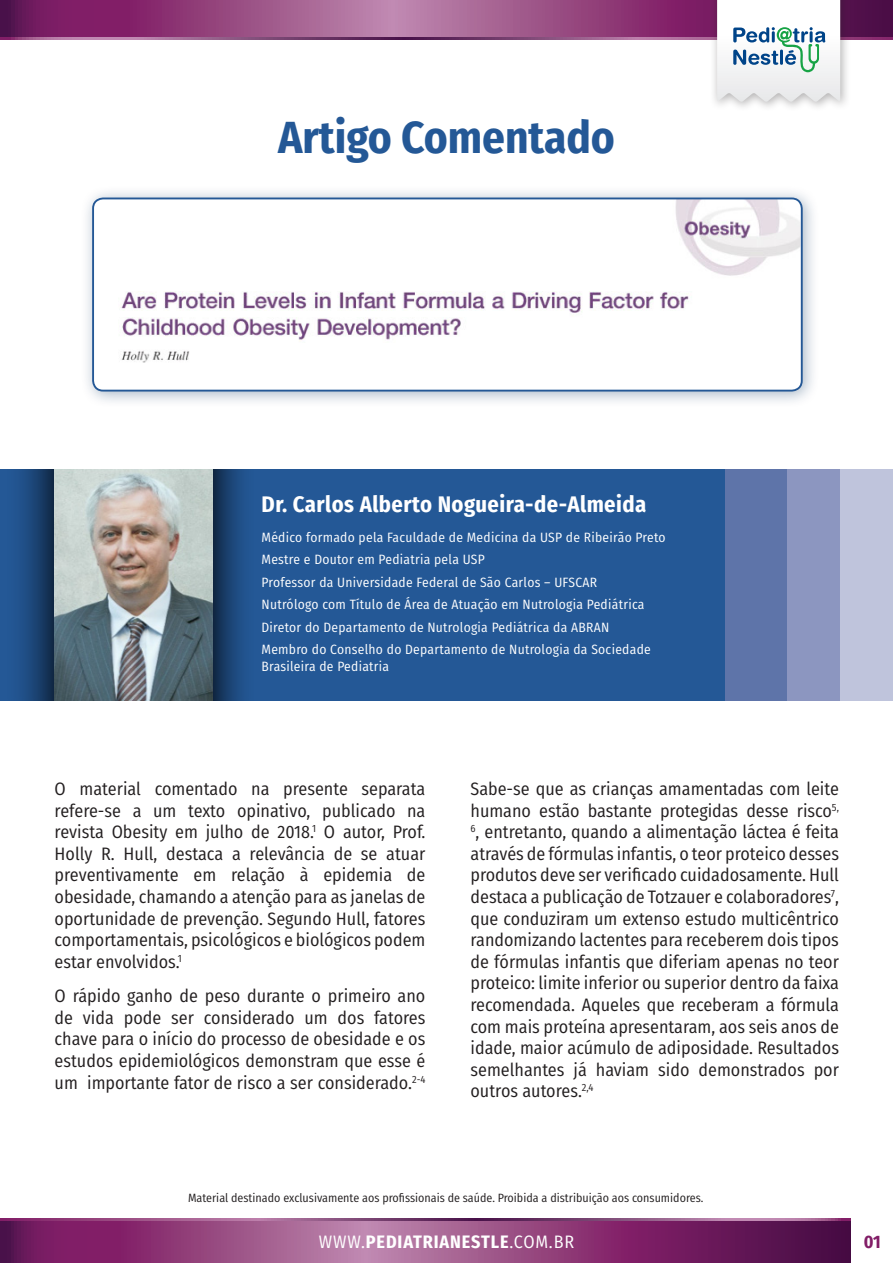
<style>
.page{position:relative;width:893px;height:1263px;background:#fff}
.page>*{position:absolute;margin:0;border:0;box-sizing:border-box;transform-origin:0 0}
.t1{font:700 45px "Fira Sans Condensed";color:#245896}
.t2{font:700 22.5px "Fira Sans Condensed";letter-spacing:.02em;color:#fff}
.t3{font:18px/21.6px "Fira Sans Condensed";color:#231f20;text-align:justify}
.t4{font:700 18px "Fira Sans Condensed";letter-spacing:.05em;color:#fff}
.t5{font:700 18px "Fira Sans Condensed";color:#821e67}
.t6{font:13.5px "Fira Sans Condensed";letter-spacing:.02em;color:#fff}
.t7{font:12px "Fira Sans Condensed";color:#231f20}
.s1{font-weight:400}
</style>
<div class="page">
<div style="left:797px;top:469px;width:96px;height:231px;background:#bfc4dc"></div>
<svg style="left:724px;top:469px;width:116px;height:231px;background:#7182b2"></svg>
<div style="left:0;top:469px;width:724px;height:231px;background:#245896"></div>
<svg style="left:1px;top:0;width:892px;height:38px;background:#91457d"></svg>
<svg style="left:1px;top:1221px;width:850px;height:42px;background:#893c76"></svg>
<svg style="left:1px;top:38px;width:892px;height:2px;background:#8d5282"></svg>
<svg style="left:1px;top:1218px;width:850px;height:3px;background:#8f5182"></svg>
<div style="left:710px;top:0;width:141px;height:112px;background:#231f20;opacity:.35"></div>
<svg style="left:717px;top:0;width:123px;height:102px"></svg>
<img style="left:0;top:0;width:1px;height:1263px">
<div style="left:80px;top:185px;width:740px;height:223px;background:#002f5d;opacity:.35"></div>
<div style="left:93px;top:198px;width:709px;height:193px;background:#fff;border-radius:10px"></div>
<img style="left:93px;top:198px;width:707px;height:165px">
<div style="left:92px;top:198px;width:711px;height:193px;border:2px solid #245896;border-radius:10px"></div>
<svg style="left:20px;top:469px;width:223px;height:231px;background:#193e6b"></svg>
<img style="left:54px;top:469px;width:159px;height:231px">
<p class="t1" style="left:278px;top:100px;width:338px">Artigo Comentado</p>
<p class="t2" style="left:261px;top:485px;width:386px">Dr. Carlos Alberto Nogueira-de-Almeida</p>
<p class="t6" style="left:261px;top:527px;width:406px">Médico formado pela Faculdade de Medicina da USP de Ribeirão Preto</p>
<p class="t6" style="left:261px;top:549px;width:225px">Mestre e Doutor em Pediatria pela USP</p>
<p class="t6" style="left:261px;top:572px;width:337px">Professor da Universidade Federal de São Carlos – UFSCAR</p>
<p class="t6" style="left:261px;top:594px;width:385px">Nutrólogo com Título de Área de Atuação em Nutrologia Pediátrica</p>
<p class="t6" style="left:261px;top:617px;width:349px">Diretor do Departamento de Nutrologia Pediátrica da ABRAN</p>
<p class="t6" style="left:261px;top:639px;width:391px">Membro do Conselho do Departamento de Nutrologia da Sociedade</p>
<p class="t6" style="left:261px;top:656px;width:129px">Brasileira de Pediatria</p>
<p class="t3" style="left:55px;top:777px;width:372px">O material comentado na presente separata refere-se a um texto opinativo, publicado na revista Obesity em julho de 2018.<sup>1</sup> O autor, Prof.<br>Holly R. Hull, destaca a relevância de se atuar preventivamente em relação à epidemia de obesidade, chamando a atenção para as janelas de oportunidade de prevenção. Segundo Hull, fatores comportamentais, psicológicos e biológicos podem estar envolvidos.<sup>1</sup></p>
<p class="t3" style="left:55px;top:985px;width:372px">O rápido ganho de peso durante o primeiro ano de vida pode ser considerado um dos fatores chave para o início do processo de obesidade e os estudos epidemiológicos demonstram que esse é um importante fator de risco a ser considerado.<sup>2-4</sup></p>
<p class="t3" style="left:470px;top:777px;width:370px">Sabe-se que as crianças amamentadas com leite humano estão bastante protegidas desse risco<sup>5, 6</sup>, entretanto, quando a alimentação láctea é feita através de fórmulas infantis, o teor proteico desses produtos deve ser verificado cuidadosamente. Hull destaca a publicação de Totzauer e colaboradores<sup>7</sup>, que conduziram um extenso estudo multicêntrico randomizando lactentes para receberem dois tipos de fórmulas infantis que diferiam apenas no teor proteico: limite inferior ou superior dentro da faixa recomendada. Aqueles que receberam a fórmula com mais proteína apresentaram, aos seis anos de idade, maior acúmulo de adiposidade. Resultados semelhantes já haviam sido demonstrados por outros autores.<sup>2,4</sup></p>
<p class="t7" style="left:188px;top:1188px;width:517px">Material destinado exclusivamente aos profissionais de saúde. Proibida a distribuição aos consumidores.</p>
<p class="t4" style="left:319px;top:1226px;width:257px"><span class="s1">WWW.</span>PEDIATRIANESTLE<span class="s1">.COM.BR</span></p>
<p class="t5" style="left:864px;top:1226px;width:19px">01</p>
</div>
